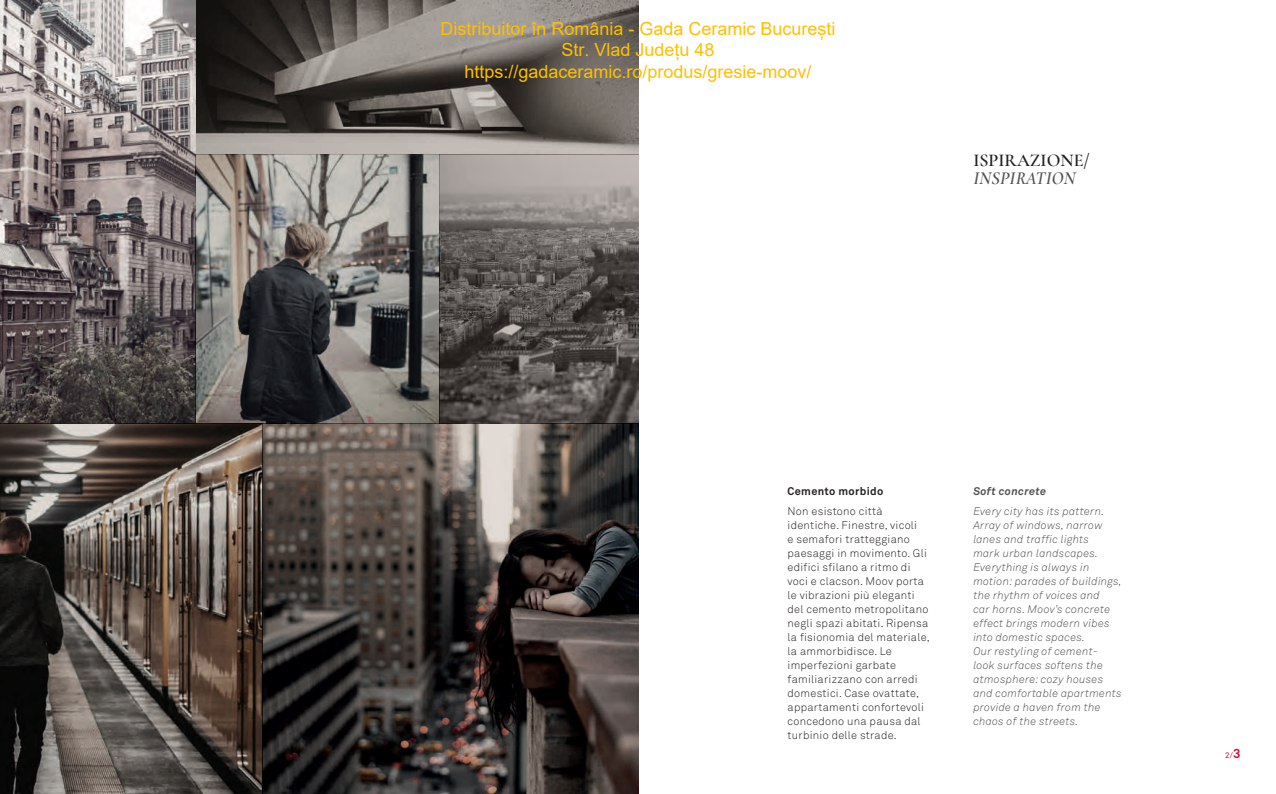
<style>
.page{position:relative;width:1276px;height:794px;background:#fff}
.page>*{position:absolute;margin:0;border:0;box-sizing:border-box;transform-origin:0 0}
.t1{font:18px/21.6px "Arial";color:#ffbf00;text-align:center}
.t2{font:600 18px "Cormorant Garamond";color:#231f20}
.t3{font:italic 600 18px "Cormorant Garamond";letter-spacing:.01em;color:#505150}
.t4{font:300 11px/14px "Akkurat Std";letter-spacing:.025em;color:#231f20}
.t5{font:italic 300 11px/14px "Akkurat Std";letter-spacing:.025em;color:#505150}
.t6{font:700 11px "Akkurat Std";letter-spacing:.03em;color:#231f20}
.t7{font:italic 700 11px "Akkurat Std";letter-spacing:.03em;color:#505150}
.t8{font:8px "Akkurat Std";color:#cd1235}
.s1{font-weight:700;font-size:13px}
</style>
<div class="page">
<svg style="left:0;top:0;width:638px;height:794px;background:#605956"></svg>
<h1 class="t1" style="left:440px;top:17px;width:397px">Distribuitor în România - Gada Ceramic București<br>Str. Vlad Județu 48 https://gadaceramic.ro/produs/gresie-moov/</h1>
<h1 class="t2" style="left:973px;top:149px;width:118px">ISPIRAZIONE/</h1>
<h1 class="t3" style="left:973px;top:167px;width:104px">INSPIRATION</h1>
<p class="t6" style="left:787px;top:484px;width:97px">Cemento morbido</p>
<p class="t4" style="left:787px;top:504px;width:144px">Non esistono città identiche. Finestre, vicoli<br>e semafori tratteggiano paesaggi in movimento. Gli edifici sfilano a ritmo di voci e clacson. Moov porta le vibrazioni più eleganti del cemento metropolitano negli spazi abitati. Ripensa la fisionomia del materiale, la ammorbidisce. Le imperfezioni garbate familiarizzano con arredi domestici. Case ovattate, appartamenti confortevoli concedono una pausa dal turbinio delle strade.</p>
<p class="t7" style="left:973px;top:484px;width:74px">Soft concrete</p>
<p class="t5" style="left:973px;top:504px;width:150px">Every city has its pattern.<br>Array of windows, narrow lanes and traffic lights<br>mark urban landscapes.<br>Everything is always in motion: parades of buildings, the rhythm of voices and<br>car horns. Moov’s concrete effect brings modern vibes into domestic spaces.<br>Our restyling of cement&shy;look surfaces softens the atmosphere: cozy houses and comfortable apartments provide a haven from the chaos of the streets.</p>
<p class="t8" style="left:1225px;top:750px;width:17px">2/<span class="s1">3</span></p>
</div>
